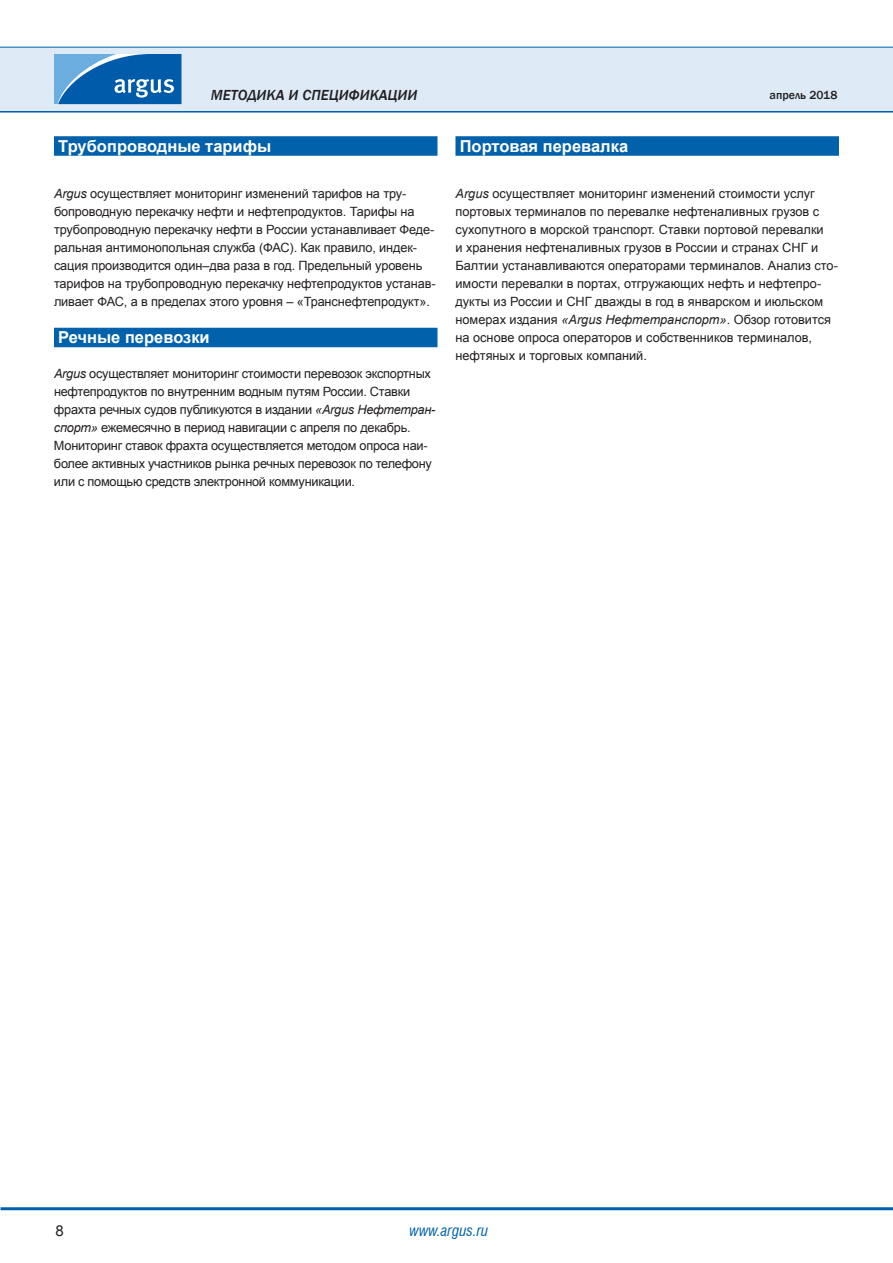
<style>
.page{position:relative;width:893px;height:1263px;background:#fff}
.page>*{position:absolute;margin:0;border:0;box-sizing:border-box;transform-origin:0 0}
.t1{font:700 16.5px "Arial";color:#fff}
.t2{font:italic 500 15px "Franklin Gothic";color:#231f20}
.t3{font:italic condensed 15px "Swiss 721 BT";color:#0161aa}
.t4{font:15px "Arial";color:#231f20}
.t5{font:12.75px/18px "Arial";letter-spacing:-.01em;color:#231f20}
.t6{font:500 12px "Franklin Gothic";color:#231f20}
.s1{font-style:italic}
</style>
<div class="page">
<hr style="left:0;top:110px;width:893px;height:3px;background:#0161aa">
<div style="left:0;top:47px;width:893px;height:64px;background:#deebf7"></div>
<hr style="left:0;top:47px;width:893px;height:1px;background:#0161aa">
<hr style="left:1px;top:1207px;width:892px;height:3px;background:#0161aa">
<svg style="left:54px;top:54px;width:128px;height:50px;background:#307dbd"></svg>
<div style="left:54px;top:136px;width:383px;height:20px;background:#0161aa"></div>
<div style="left:54px;top:328px;width:383px;height:19px;background:#0161aa"></div>
<div style="left:455px;top:136px;width:384px;height:20px;background:#0161aa"></div>
<p class="t2" style="left:211px;top:86px;width:208px">Методика и спецификации</p>
<p class="t1" style="left:58px;top:135px;width:214px">Трубопроводные тарифы</p>
<p class="t5" style="left:54px;top:185px;width:383px"><span class="s1">Argus</span> осуществляет мониторинг изменений тарифов на тру&shy;бопроводную перекачку нефти и нефтепродуктов. Тарифы на трубопроводную перекачку нефти в России устанавливает Феде&shy;ральная антимонопольная служба (ФАС). Как правило, индек&shy;сация производится один–два раза в год. Предельный уровень тарифов на трубопроводную перекачку нефтепродуктов устанав&shy;ливает ФАС, а в пределах этого уровня – «Транснефтепродукт».</p>
<p class="t1" style="left:58px;top:326px;width:153px">Речные перевозки</p>
<p class="t5" style="left:54px;top:365px;width:383px"><span class="s1">Argus</span> осуществляет мониторинг стоимости перевозок экспортных нефтепродуктов по внутренним водным путям России. Ставки фрахта речных судов публикуются в издании <span class="s1">«Argus Нефтетран&shy;спорт»</span> ежемесячно в период навигации с апреля по декабрь.<br>Мониторинг ставок фрахта осуществляется методом опроса наи&shy;более активных участников рынка речных перевозок по телефону или с помощью средств электронной коммуникации.</p>
<p class="t6" style="left:770px;top:88px;width:69px">апрель 2018</p>
<p class="t1" style="left:460px;top:135px;width:170px">Портовая перевалка</p>
<p class="t5" style="left:455px;top:185px;width:384px"><span class="s1">Argus</span> осуществляет мониторинг изменений стоимости услуг портовых терминалов по перевалке нефтеналивных грузов с сухопутного в морской транспорт. Ставки портовой перевалки<br>и хранения нефтеналивных грузов в России и странах СНГ и Балтии устанавливаются операторами терминалов. Анализ сто&shy;имости перевалки в портах, отгружающих нефть и нефтепро&shy;дукты из России и СНГ дважды в год в январском и июльском номерах издания <span class="s1">«Argus Нефтетранспорт»</span>. Обзор готовится на основе опроса операторов и собственников терминалов, нефтяных и торговых компаний.</p>
<p class="t4" style="left:55px;top:1220px;width:10px">8</p>
<p class="t3" style="left:410px;top:1221px;width:80px">www.argus.ru</p>
</div>
